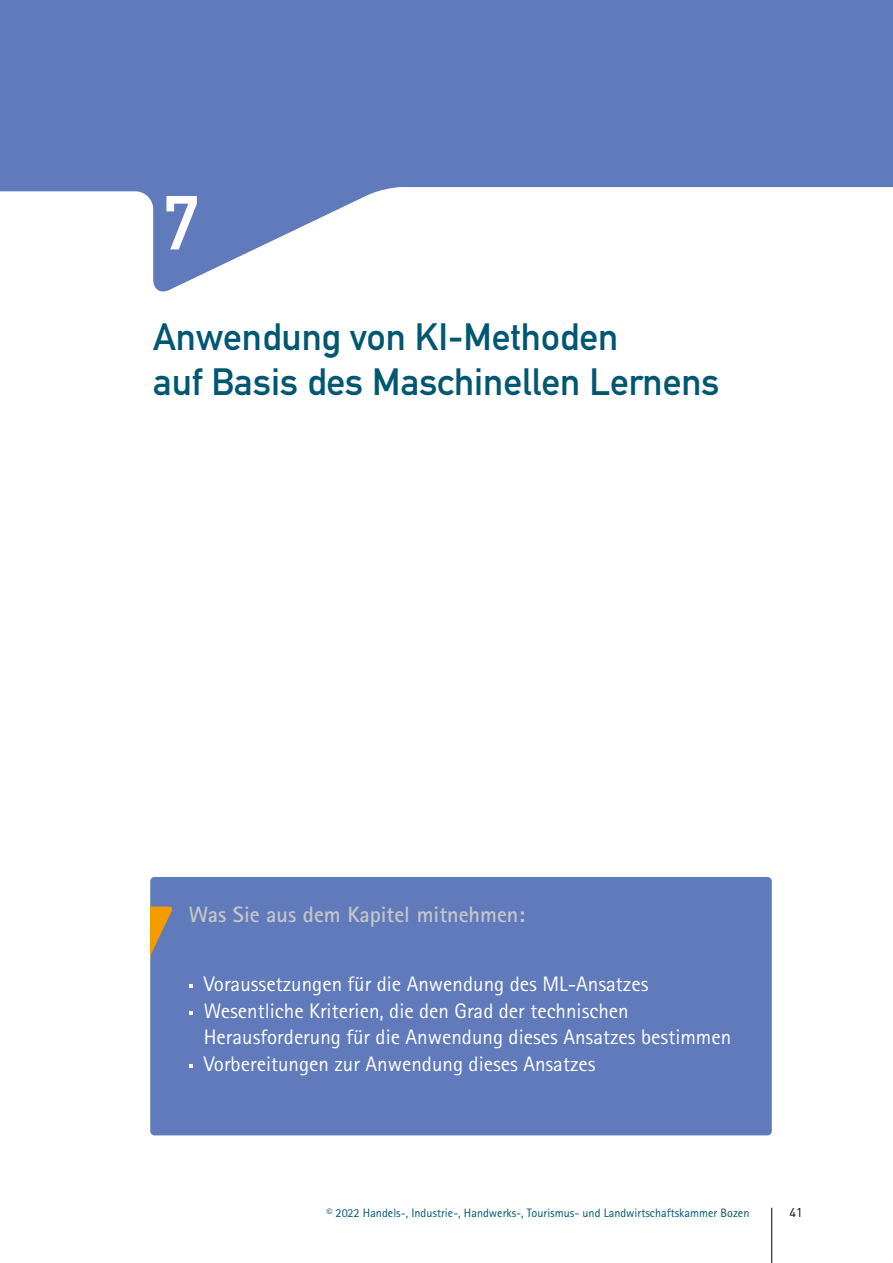
<style>
.page{position:relative;width:893px;height:1263px;background:#fff}
.page>*{position:absolute;margin:0;border:0;box-sizing:border-box;transform-origin:0 0}
.t1{font:700 75px "DIN Alternate";color:#fff}
.t2{font:700 37.5px/45px "DIN Alternate";color:#005772}
.t3{font:700 22.2px "Rotis Sans Serif Pro";color:#c3c5c8}
.t4{font:21px/26.5px "Rotis Sans Serif Pro";color:#fff}
.t5{font:12.75px "DINOT";color:#000}
.t6{font:12.15px "Rotis Sans Serif Pro";color:#005772}
</style>
<div class="page">
<hr style="left:771px;top:1208px;width:1px;height:55px;background:#000">
<div style="left:150px;top:877px;width:622px;height:258px;background:#617abb;border-radius:4px"></div>
<svg style="left:189px;top:984px;width:3px;height:4px"></svg>
<svg style="left:0;top:0;width:893px;height:292px;fill:#617abb"></svg>
<svg style="left:150px;top:877px;width:23px;height:82px"></svg>
<h1 class="t1" style="left:163px;top:166px;width:37px">7</h1>
<h2 class="t2" style="left:153px;top:312px;width:568px">Anwendung von KI-Methoden<br>auf Basis des Maschinellen Lernens</h2>
<p class="t3" style="left:189px;top:900px;width:338px">Was Sie aus dem Kapitel mitnehmen:</p>
<p class="t4" style="left:204px;top:971px;width:529px">Voraussetzungen für die Anwendung des ML-Ansatzes Wesentliche Kriterien, die den Grad der technischen Herausforderung für die Anwendung dieses Ansatzes bestimmen Vorbereitungen zur Anwendung dieses Ansatzes</p>
<p class="t6" style="left:326px;top:1205px;width:425px">© 2022 Handels-, Industrie-, Handwerks-, Tourismus- und Landwirtschaftskammer Bozen</p>
<p class="t5" style="left:789px;top:1205px;width:15px">41</p>
</div>
